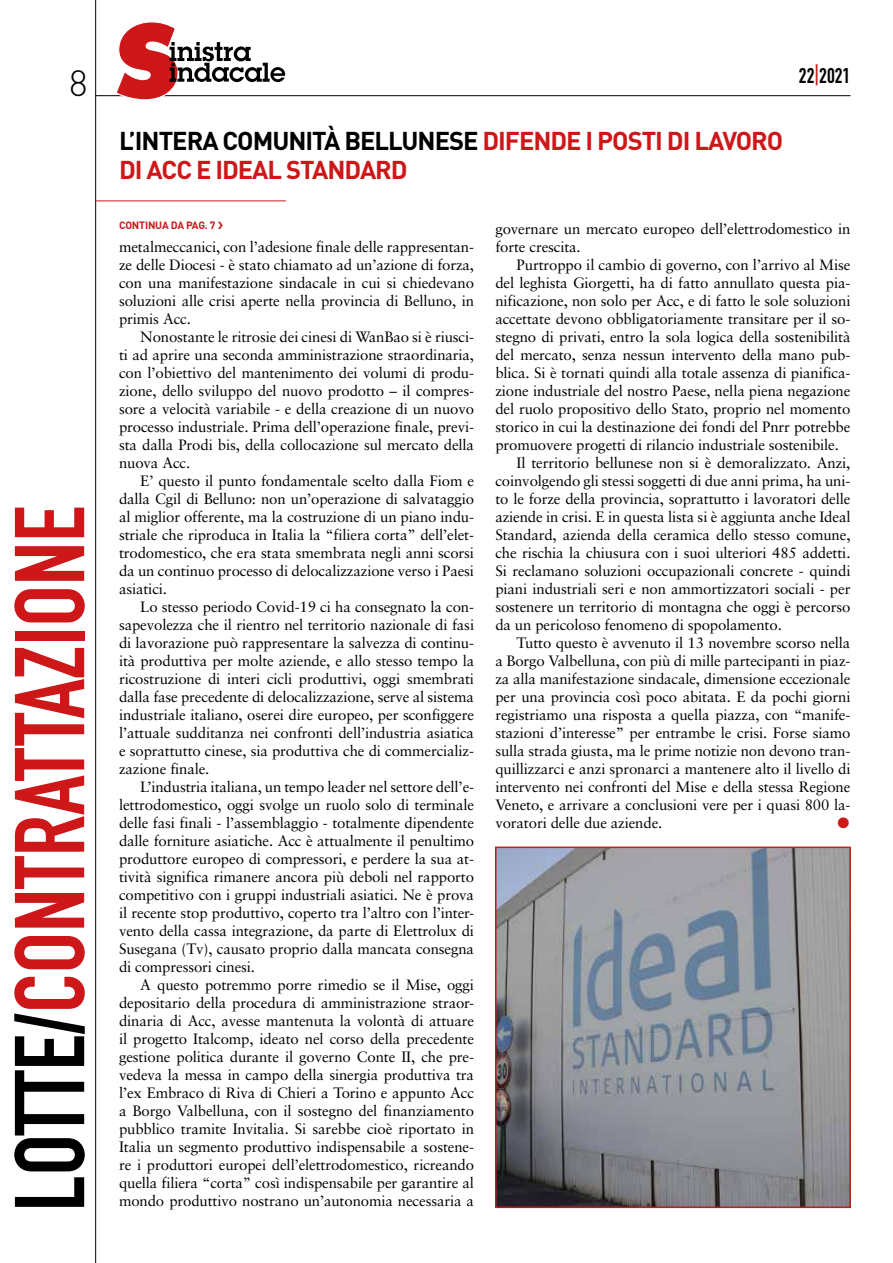
<style>
.page{position:relative;width:893px;height:1263px;background:#fff}
.page>*{position:absolute;margin:0;border:0;box-sizing:border-box;transform-origin:0 0}
.t1{font:97.35px "DIN Engschrift Std";color:#cd1719}
.t2{font:300 36px "DIN";color:#000}
.t3{font:700 25.5px/28.5px "DIN";letter-spacing:-.04em;color:#cd1719}
.t4{font:21px "DIN Engschrift Std";color:#000}
.t5{font:15px/18px "Sabon";letter-spacing:-.01em;color:#000;text-align:justify}
.t6{font:15px "Zapf Dingbats";color:#cd1719}
.t7{font:700 10.5px "DIN";letter-spacing:-.02em;color:#cd1719}
.s1{color:#000}
.s2{color:#cd1719}
</style>
<div class="page">
<hr style="left:95px;top:95px;width:755px;height:1px;background:#000">
<svg style="left:115px;top:22px;width:170px;height:78px"></svg>
<hr style="left:95px;top:0;width:1px;height:1263px;background:#000">
<svg style="left:495px;top:847px;width:356px;height:361px;background:#8b8d94"></svg>
<div style="left:496px;top:847px;width:354px;height:360px;border:1px solid #cd1719"></div>
<hr style="left:96px;top:200px;width:190px;height:1px;background:#cd1719">
<h2 class="t2" style="left:69px;top:61px;width:20px">8</h2>
<h1 class="t1" style="left:-7px;top:1211px;width:707px;rotate:-90deg"><span class="s1">LOTTE/</span>CONTRATTAZIONE</h1>
<h3 class="t3" style="left:119px;top:126px;width:666px"><span class="s1">L’INTERA COMUNITÀ BELLUNESE</span> DIFENDE I POSTI DI LAVORO<br>DI ACC E IDEAL STANDARD</h3>
<h3 class="t4" style="left:799px;top:63px;width:53px">22<span class="s2">|</span>2021</h3>
<p class="t7" style="left:119px;top:219px;width:98px">CONTINUA DA PAG. 7</p>
<p class="t5" style="left:119px;top:238px;width:357px">metalmeccanici, con l’adesione finale delle rappresentan&shy;ze delle Diocesi - è stato chiamato ad un’azione di forza, con una manifestazione sindacale in cui si chiedevano soluzioni alle crisi aperte nella provincia di Belluno, in primis Acc.</p>
<p class="t5" style="left:119px;top:328px;width:357px;text-indent:21px">Nonostante le ritrosie dei cinesi di WanBao si è riusci&shy;ti ad aprire una seconda amministrazione straordinaria, con l’obiettivo del mantenimento dei volumi di produ&shy;zione, dello sviluppo del nuovo prodotto – il compres&shy;sore a velocità variabile - e della creazione di un nuovo processo industriale. Prima dell’operazione finale, previ&shy;sta dalla Prodi bis, della collocazione sul mercato della nuova Acc.</p>
<p class="t5" style="left:119px;top:472px;width:357px;text-indent:21px">E’ questo il punto fondamentale scelto dalla Fiom e dalla Cgil di Belluno: non un’operazione di salvataggio al miglior offerente, ma la costruzione di un piano indu&shy;striale che riproduca in Italia la “filiera corta” dell’elet&shy;trodomestico, che era stata smembrata negli anni scorsi da un continuo processo di delocalizzazione verso i Paesi asiatici.</p>
<p class="t5" style="left:119px;top:598px;width:357px;text-indent:21px">Lo stesso periodo Covid-19 ci ha consegnato la con&shy;sapevolezza che il rientro nel territorio nazionale di fasi di lavorazione può rappresentare la salvezza di continu&shy;ità produttiva per molte aziende, e allo stesso tempo la ricostruzione di interi cicli produttivi, oggi smembrati dalla fase precedente di delocalizzazione, serve al sistema industriale italiano, oserei dire europeo, per sconfiggere l’attuale sudditanza nei confronti dell’industria asiatica e soprattutto cinese, sia produttiva che di commercializ&shy;zazione finale.</p>
<p class="t5" style="left:119px;top:778px;width:357px;text-indent:21px">L’industria italiana, un tempo leader nel settore dell’e&shy;lettrodomestico, oggi svolge un ruolo solo di terminale delle fasi finali - l’assemblaggio - totalmente dipendente dalle forniture asiatiche. Acc è attualmente il penultimo produttore europeo di compressori, e perdere la sua at&shy;tività significa rimanere ancora più deboli nel rapporto competitivo con i gruppi industriali asiatici. Ne è prova il recente stop produttivo, coperto tra l’altro con l’inter&shy;vento della cassa integrazione, da parte di Elettrolux di Susegana (Tv), causato proprio dalla mancata consegna di compressori cinesi.</p>
<p class="t5" style="left:119px;top:976px;width:357px;text-indent:21px">A questo potremmo porre rimedio se il Mise, oggi depositario della procedura di amministrazione straor&shy;dinaria di Acc, avesse mantenuta la volontà di attuare il progetto Italcomp, ideato nel corso della precedente gestione politica durante il governo Conte II, che pre&shy;vedeva la messa in campo della sinergia produttiva tra l’ex Embraco di Riva di Chieri a Torino e appunto Acc a Borgo Valbelluna, con il sostegno del finanziamento pubblico tramite Invitalia. Si sarebbe cioè riportato in Italia un segmento produttivo indispensabile a sostene&shy;re i produttori europei dell’elettrodomestico, ricreando quella filiera “corta” così indispensabile per garantire al mondo produttivo nostrano un’autonomia necessaria a</p>
<p class="t5" style="left:495px;top:220px;width:357px">governare un mercato europeo dell’elettrodomestico in forte crescita.</p>
<p class="t5" style="left:517px;top:256px;width:335px">Purtroppo il cambio di governo, con l’arrivo al Mise</p>
<p class="t5" style="left:495px;top:274px;width:356px">del leghista Giorgetti, ha di fatto annullato questa pia-</p>
<p class="t5" style="left:495px;top:292px;width:357px">nificazione, non solo per Acc, e di fatto le sole soluzioni</p>
<p class="t5" style="left:495px;top:310px;width:357px">accettate devono obbligatoriamente transitare per il so-</p>
<p class="t5" style="left:495px;top:328px;width:357px">stegno di privati, entro la sola logica della sostenibilità</p>
<p class="t5" style="left:495px;top:346px;width:357px">del mercato, senza nessun intervento della mano pub-</p>
<p class="t5" style="left:495px;top:364px;width:357px">blica. Si è tornati quindi alla totale assenza di pianifica-</p>
<p class="t5" style="left:495px;top:382px;width:357px">zione industriale del nostro Paese, nella piena negazione</p>
<p class="t5" style="left:495px;top:400px;width:357px">del ruolo propositivo dello Stato, proprio nel momento</p>
<p class="t5" style="left:495px;top:418px;width:357px">storico in cui la destinazione dei fondi del Pnrr potrebbe</p>
<p class="t5" style="left:495px;top:436px;width:345px">promuovere progetti di rilancio industriale sostenibile.</p>
<p class="t5" style="left:517px;top:454px;width:335px">Il territorio bellunese non si è demoralizzato. Anzi,</p>
<p class="t5" style="left:495px;top:472px;width:357px">coinvolgendo gli stessi soggetti di due anni prima, ha uni-</p>
<p class="t5" style="left:495px;top:490px;width:357px">to le forze della provincia, soprattutto i lavoratori delle</p>
<p class="t5" style="left:495px;top:508px;width:357px">aziende in crisi. E in questa lista si è aggiunta anche Ideal</p>
<p class="t5" style="left:495px;top:526px;width:357px">Standard, azienda della ceramica dello stesso comune,</p>
<p class="t5" style="left:495px;top:544px;width:357px">che rischia la chiusura con i suoi ulteriori 485 addetti.</p>
<p class="t5" style="left:495px;top:562px;width:357px">Si reclamano soluzioni occupazionali concrete - quindi</p>
<p class="t5" style="left:495px;top:580px;width:357px">piani industriali seri e non ammortizzatori sociali - per</p>
<p class="t5" style="left:495px;top:598px;width:357px">sostenere un territorio di montagna che oggi è percorso</p>
<p class="t5" style="left:495px;top:616px;width:288px">da un pericoloso fenomeno di spopolamento.</p>
<p class="t5" style="left:517px;top:634px;width:335px">Tutto questo è avvenuto il 13 novembre scorso nella</p>
<p class="t5" style="left:495px;top:652px;width:357px">a Borgo Valbelluna, con più di mille partecipanti in piaz-</p>
<p class="t5" style="left:495px;top:670px;width:357px">za alla manifestazione sindacale, dimensione eccezionale</p>
<p class="t5" style="left:495px;top:688px;width:357px">per una provincia così poco abitata. E da pochi giorni</p>
<p class="t5" style="left:495px;top:706px;width:357px">registriamo una risposta a quella piazza, con “manife-</p>
<p class="t5" style="left:495px;top:724px;width:357px">stazioni d’interesse” per entrambe le crisi. Forse siamo</p>
<p class="t5" style="left:495px;top:742px;width:357px">sulla strada giusta, ma le prime notizie non devono tran-</p>
<p class="t5" style="left:495px;top:760px;width:357px">quillizzarci e anzi spronarci a mantenere alto il livello di</p>
<p class="t5" style="left:495px;top:778px;width:357px">intervento nei confronti del Mise e della stessa Regione</p>
<p class="t5" style="left:495px;top:796px;width:356px">Veneto, e arrivare a conclusioni vere per i quasi 800 la-</p>
<p class="t5" style="left:495px;top:814px;width:168px">voratori delle due aziende.</p>
<p class="t6" style="left:837px;top:816px;width:13px">●</p>
</div>
